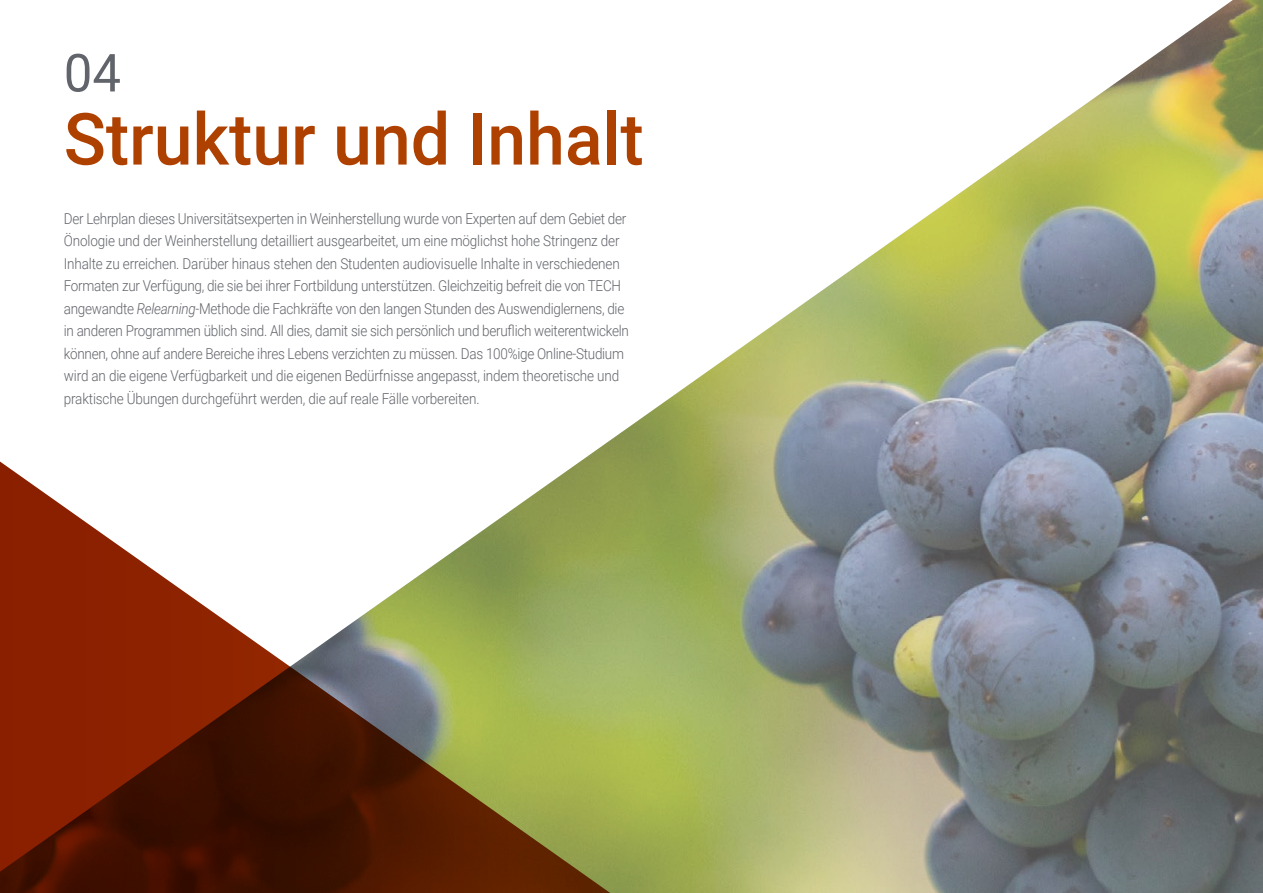
<style>
.page{position:relative;width:1263px;height:893px;background:#fff}
.page>*{position:absolute;margin:0;border:0;box-sizing:border-box;transform-origin:0 0}
.t1{font:500 72px "Roboto";color:#ae4000}
.t2{font:52.5px "Roboto";color:#61646a}
.t3{font:300 15px/22.5px "Roboto";letter-spacing:-.02em;color:#61646a;scale:.9 1}
.s1{font-style:italic}
</style>
<div class="page">
<img style="left:602px;top:0;width:661px;height:893px">
<svg style="left:0;top:446px;width:640px;height:447px"></svg>
<h2 class="t2" style="left:64px;top:36px;width:59px">04</h2>
<h1 class="t1" style="left:64px;top:89px;width:581px">Struktur und Inhalt</h1>
<p class="t3" style="left:64px;top:207px;width:629px">Der Lehrplan dieses Universitätsexperten in Weinherstellung wurde von Experten auf dem Gebiet der Önologie und der Weinherstellung detailliert ausgearbeitet, um eine möglichst hohe Stringenz der Inhalte zu erreichen. Darüber hinaus stehen den Studenten audiovisuelle Inhalte in verschiedenen Formaten zur Verfügung, die sie bei ihrer Fortbildung unterstützen. Gleichzeitig befreit die von TECH angewandte <span class="s1">Relearning</span>-Methode die Fachkräfte von den langen Stunden des Auswendiglernens, die in anderen Programmen üblich sind. All dies, damit sie sich persönlich und beruflich weiterentwickeln können, ohne auf andere Bereiche ihres Lebens verzichten zu müssen. Das 100%ige Online-Studium wird an die eigene Verfügbarkeit und die eigenen Bedürfnisse angepasst, indem theoretische und praktische Übungen durchgeführt werden, die auf reale Fälle vorbereiten.</p>
</div>
